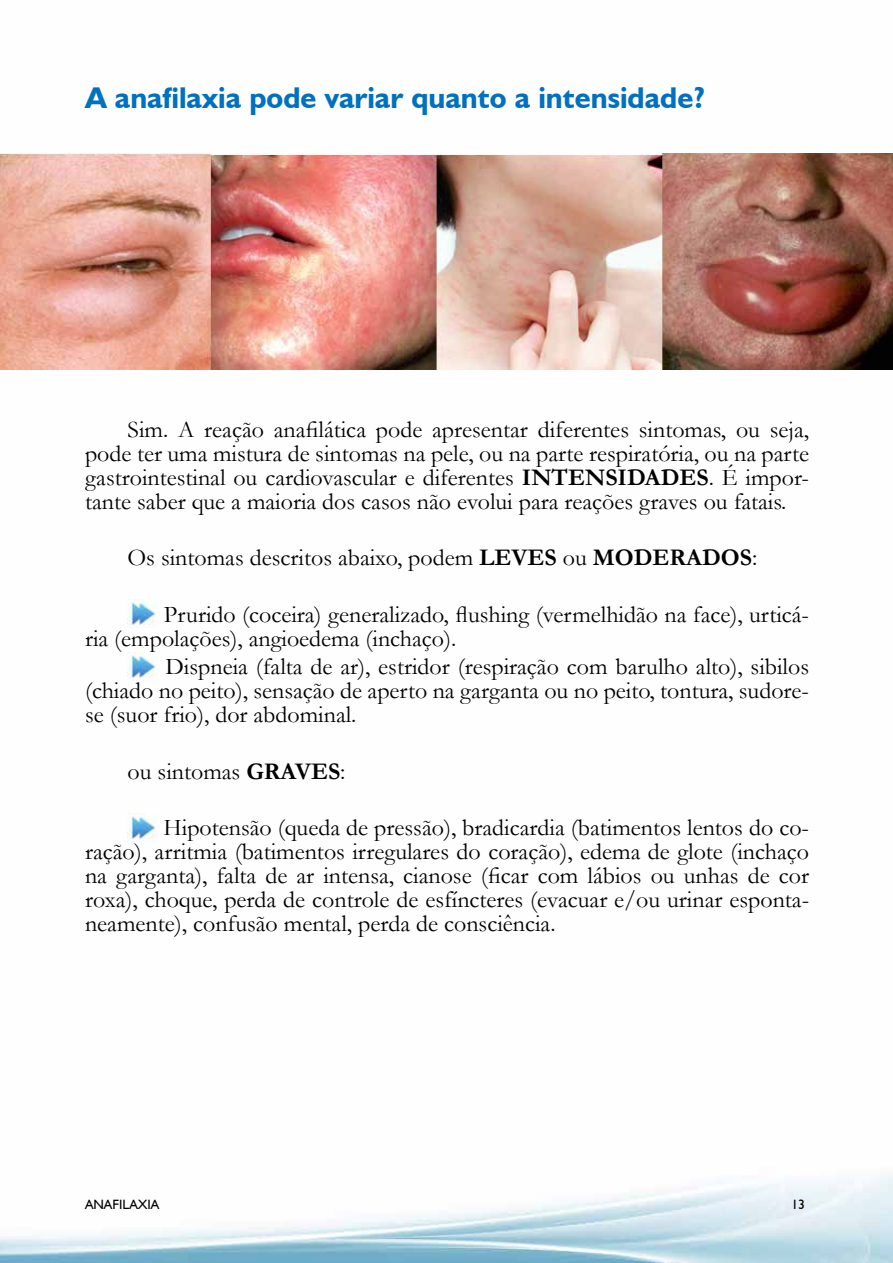
<style>
.page{position:relative;width:893px;height:1263px;background:#fff}
.page>*{position:absolute;margin:0;border:0;box-sizing:border-box;transform-origin:0 0}
.t1{font:700 30px "Humanist 521 BT";color:#0070c0}
.t2{font:24px/24px "Garamond";color:#000;text-align:justify}
.t3{font:13.5px "Humanist 521 BT";color:#000}
.s1{font-weight:700}
</style>
<div class="page">
<img style="left:0;top:599px;width:893px;height:664px">
<img style="left:128px;top:600px;width:30px;height:28px">
<img style="left:128px;top:652px;width:30px;height:28px">
<img style="left:128px;top:813px;width:30px;height:28px">
<img style="left:0;top:153px;width:893px;height:217px">
<p class="t1" style="left:85px;top:79px;width:622px">A anafilaxia pode variar quanto a intensidade?</p>
<p class="t2" style="left:85px;top:417px;width:726px;text-indent:43px">Sim. A reação anafilática pode apresentar diferentes sintomas, ou seja, pode ter uma mistura de sintomas na pele, ou na parte respiratória, ou na parte gastrointestinal ou cardiovascular e diferentes <span class="s1">INTENSIDADES</span>. É impor&shy;tante saber que a maioria dos casos não evolui para reações graves ou fatais.</p>
<p class="t2" style="left:128px;top:545px;width:631px">Os sintomas descritos abaixo, podem <span class="s1">LEVES</span> ou <span class="s1">MODERADOS</span>:</p>
<p class="t2" style="left:85px;top:602px;width:726px;text-indent:79px">Prurido (coceira) generalizado, flushing (vermelhidão na face), urticá&shy;ria (empolações), angioedema (inchaço).</p>
<p class="t2" style="left:85px;top:654px;width:726px;text-indent:80px">Dispneia (falta de ar), estridor (respiração com barulho alto), sibilos (chiado no peito), sensação de aperto na garganta ou no peito, tontura, sudore&shy;se (suor frio), dor abdominal.</p>
<p class="t2" style="left:128px;top:758px;width:219px">ou sintomas <span class="s1">GRAVES</span>:</p>
<p class="t2" style="left:85px;top:815px;width:726px;text-indent:79px">Hipotensão (queda de pressão), bradicardia (batimentos lentos do co&shy;ração), arritmia (batimentos irregulares do coração), edema de glote (inchaço na garganta), falta de ar intensa, cianose (ficar com lábios ou unhas de cor roxa), choque, perda de controle de esfíncteres (evacuar e/ou urinar esponta&shy;neamente), confusão mental, perda de consciência.</p>
<p class="t3" style="left:85px;top:1196px;width:76px">ANAFILAXIA</p>
<p class="t3" style="left:791px;top:1196px;width:15px">13</p>
</div>
